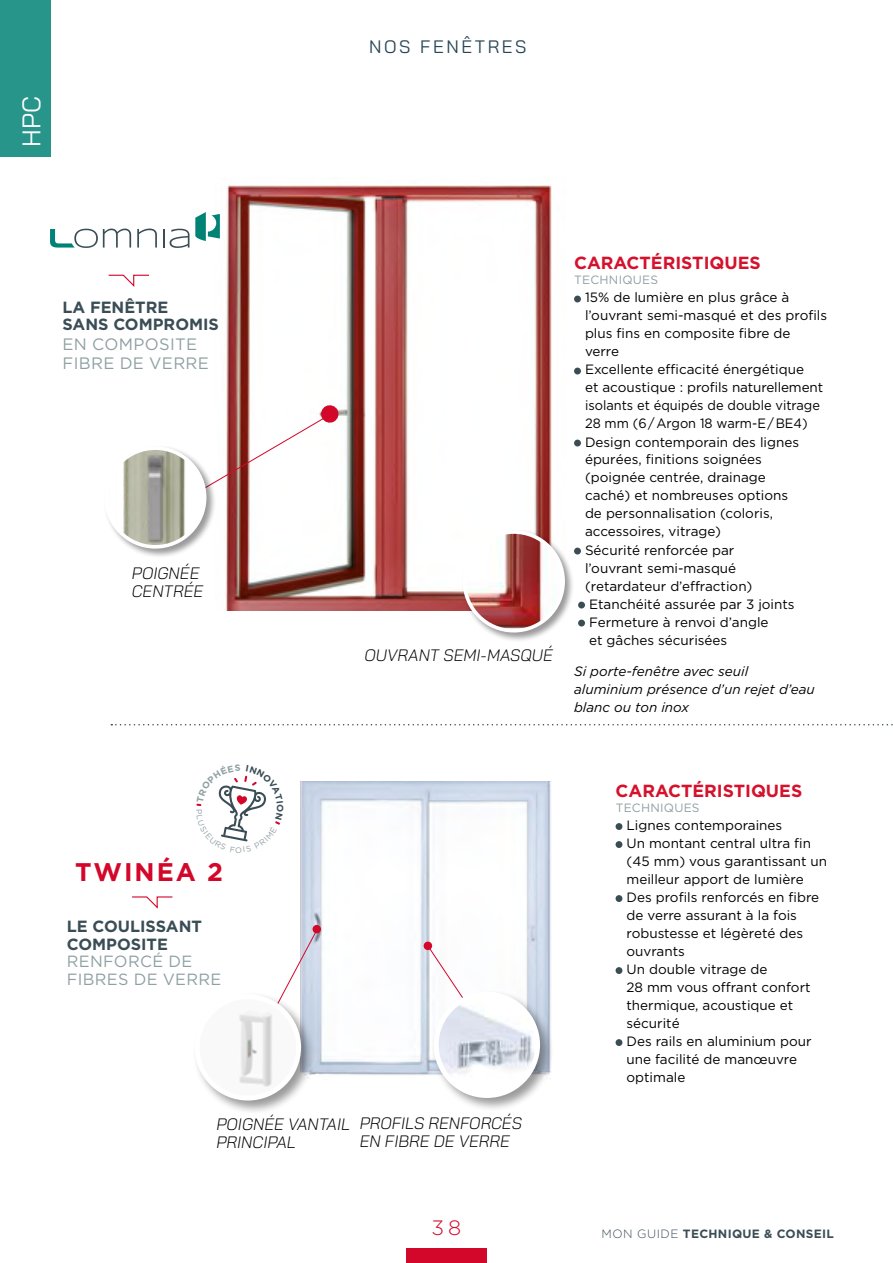
<style>
.page{position:relative;width:893px;height:1263px;background:#fff}
.page>*{position:absolute;margin:0;border:0;box-sizing:border-box;transform-origin:0 0}
.t1{font:700 25.5px "Gotham";letter-spacing:.075em;color:#d3072a}
.t2{font:25.5px "Bai Jamjuree";color:#fff}
.t3{font:300 20.85px "Gotham Pro";color:#d3072a}
.t4{font:18px "Bai Jamjuree";letter-spacing:.14em;color:#274557}
.t5{font:700 17.55px "Gotham";color:#d5112c}
.t6{font:italic 300 16.5px/18px "Bai Jamjuree";color:#000}
.t7{font:16.5px/19.5px "Gotham Pro";letter-spacing:.02em;color:#8fa0a3}
.t8{font:700 16.2px/17.5px "Gotham";color:#3a4d55}
.t9{font:16.2px/17.5px "Gotham Pro";letter-spacing:.02em;color:#8fa0a3}
.t10{font:13.5px/18px "Gotham Pro";color:#000}
.t11{font:italic 13.5px/18px "Gotham Pro";color:#000}
.t12{font:13.5px "Gotham Pro";color:#000;scale:.95 1}
.t13{font:700 12px "Gotham";letter-spacing:.025em;color:#3a4d55}
.t14{font:12px "Gotham Pro";letter-spacing:.02em;color:#8fa0a3}
.t15{font:7.95px "Gotham";color:#8fa0a3}
.s1{font-family:"Gotham Pro";font-weight:300}
</style>
<div class="page">
<div style="left:406px;top:1248px;width:81px;height:15px;background:#d3072a"></div>
<img style="left:299px;top:781px;width:252px;height:294px">
<img style="left:225px;top:185px;width:327px;height:425px">
<div style="left:574px;top:296px;width:7px;height:6px;background:#3a4d55;border-radius:50%"></div>
<div style="left:574px;top:368px;width:7px;height:6px;background:#3a4d55;border-radius:50%"></div>
<div style="left:574px;top:440px;width:7px;height:6px;background:#3a4d55;border-radius:50%"></div>
<div style="left:574px;top:548px;width:7px;height:6px;background:#3a4d55;border-radius:50%"></div>
<div style="left:578px;top:602px;width:7px;height:6px;background:#3a4d55;border-radius:50%"></div>
<div style="left:578px;top:620px;width:7px;height:6px;background:#3a4d55;border-radius:50%"></div>
<div style="left:462px;top:530px;width:113px;height:112px;background:#000;opacity:.4"></div>
<img style="left:464px;top:532px;width:99px;height:99px;border-radius:49px">
<div style="left:463px;top:530px;width:102px;height:102px;border:4px solid #fff;border-radius:50%"></div>
<svg style="left:108px;top:274px;width:41px;height:13px"></svg>
<svg style="left:111px;top:724px;width:782px;height:1px"></svg>
<div style="left:0;top:0;width:51px;height:157px;background:#27958a"></div>
<svg style="left:132px;top:896px;width:41px;height:13px"></svg>
<div style="left:616px;top:823px;width:6px;height:7px;background:#3a4d55;border-radius:50%"></div>
<div style="left:616px;top:841px;width:6px;height:7px;background:#3a4d55;border-radius:50%"></div>
<div style="left:616px;top:895px;width:6px;height:7px;background:#3a4d55;border-radius:50%"></div>
<div style="left:616px;top:967px;width:6px;height:7px;background:#3a4d55;border-radius:50%"></div>
<div style="left:616px;top:1039px;width:6px;height:7px;background:#3a4d55;border-radius:50%"></div>
<div style="left:38px;top:200px;width:194px;height:60px;background:#fff"></div>
<svg style="left:50px;top:229px;width:81px;height:19px"></svg>
<svg style="left:137px;top:229px;width:20px;height:19px"></svg>
<svg style="left:163px;top:229px;width:26px;height:19px"></svg>
<svg style="left:195px;top:212px;width:25px;height:29px"></svg>
<svg style="left:283px;top:930px;width:34px;height:93px"></svg>
<div style="left:313px;top:925px;width:8px;height:8px;background:#d3072a;border-radius:50%"></div>
<svg style="left:423px;top:941px;width:46px;height:66px"></svg>
<div style="left:193px;top:992px;width:122px;height:122px;background:#000;opacity:.4"></div>
<img style="left:197px;top:998px;width:102px;height:99px">
<div style="left:195px;top:994px;width:106px;height:106px;border:5px solid #fff;border-radius:50%"></div>
<div style="left:432px;top:990px;width:122px;height:121px;background:#000;opacity:.4"></div>
<img style="left:436px;top:994px;width:102px;height:101px;border-radius:51px">
<div style="left:434px;top:992px;width:106px;height:106px;border:5px solid #fff;border-radius:50%"></div>
<svg style="left:216px;top:404px;width:124px;height:86px"></svg>
<div style="left:104px;top:446px;width:112px;height:112px;background:#000;opacity:.4"></div>
<img style="left:106px;top:448px;width:99px;height:99px;border-radius:49px">
<div style="left:104px;top:446px;width:102px;height:103px;border:4px solid #fff;border-radius:50%"></div>
<svg style="left:196px;top:775px;width:84px;height:67px"></svg>
<h1 class="t2" style="left:10px;top:147px;width:52px;rotate:-90deg">HPC</h1>
<h3 class="t4" style="left:369px;top:31px;width:159px">NOS FENÊTRES</h3>
<p class="t8" style="left:62px;top:298px;width:158px">LA FENÊTRE<br>SANS COMPROMIS</p>
<p class="t7" style="left:63px;top:334px;width:148px">EN COMPOSITE<br>FIBRE DE VERRE</p>
<p class="t6" style="left:131px;top:564px;width:77px">POIGNÉE<br>CENTRÉE</p>
<p class="t6" style="left:364px;top:646px;width:194px">OUVRANT SEMI-MASQUÉ</p>
<p class="t5" style="left:574px;top:253px;width:188px">CARACTÉRISTIQUES</p>
<p class="t14" style="left:574px;top:274px;width:85px">TECHNIQUES</p>
<p class="t10" style="left:585px;top:289px;width:206px">15% de lumière en plus grâce à</p>
<p class="t10" style="left:585px;top:307px;width:244px">l’ouvrant semi-masqué et des profils</p>
<p class="t10" style="left:585px;top:325px;width:207px">plus fins en composite fibre de</p>
<p class="t10" style="left:585px;top:343px;width:36px">verre</p>
<p class="t10" style="left:585px;top:361px;width:220px">Excellente efficacité énergétique</p>
<p class="t10" style="left:585px;top:379px;width:240px">et acoustique : profils naturellement</p>
<p class="t12" style="left:585px;top:398px;width:249px">isolants et équipés de double vitrage</p>
<p class="t12" style="left:585px;top:416px;width:236px">28 mm (6/Argon 18 warm-E/BE4)</p>
<p class="t10" style="left:585px;top:433px;width:216px">Design contemporain des lignes</p>
<p class="t10" style="left:585px;top:451px;width:178px">épurées, finitions soignées</p>
<p class="t10" style="left:585px;top:469px;width:182px">(poignée centrée, drainage</p>
<p class="t10" style="left:585px;top:487px;width:205px">caché) et nombreuses options</p>
<p class="t10" style="left:585px;top:505px;width:190px">de personnalisation (coloris,</p>
<p class="t10" style="left:585px;top:523px;width:137px">accessoires, vitrage)</p>
<p class="t10" style="left:585px;top:541px;width:151px">Sécurité renforcée par</p>
<p class="t10" style="left:585px;top:559px;width:153px">l’ouvrant semi-masqué</p>
<p class="t10" style="left:585px;top:577px;width:169px">(retardateur d’effraction)</p>
<p class="t10" style="left:589px;top:595px;width:207px">Etanchéité assurée par 3 joints</p>
<p class="t10" style="left:589px;top:613px;width:181px">Fermeture à renvoi d’angle</p>
<p class="t10" style="left:589px;top:631px;width:140px">et gâches sécurisées</p>
<p class="t11" style="left:574px;top:662px;width:242px">Si porte-fenêtre avec seuil aluminium présence d’un rejet d’eau blanc ou ton inox</p>
<h1 class="t1" style="left:75px;top:857px;width:150px">TWINÉA 2</h1>
<p class="t15" style="left:235px;top:845px;width:8px">O</p>
<p class="t8" style="left:67px;top:917px;width:137px">LE COULISSANT<br>COMPOSITE</p>
<p class="t9" style="left:67px;top:953px;width:156px">RENFORCÉ DE<br>FIBRES DE VERRE</p>
<p class="t6" style="left:359px;top:1114px;width:168px;text-indent:-143px">POIGNÉE VANTAIL PROFILS RENFORCÉS<br>EN FIBRE DE VERRE</p>
<p class="t6" style="left:216px;top:1133px;width:86px">PRINCIPAL</p>
<p class="t5" style="left:616px;top:781px;width:188px">CARACTÉRISTIQUES</p>
<p class="t14" style="left:616px;top:801px;width:85px">TECHNIQUES</p>
<p class="t10" style="left:626px;top:816px;width:202px">Lignes contemporaines<br>Un montant central ultra fin (45 mm) vous garantissant un meilleur apport de lumière<br>Des profils renforcés en fibre de verre assurant à la fois robustesse et légèreté des ouvrants<br>Un double vitrage de<br>28 mm vous offrant confort thermique, acoustique et sécurité<br>Des rails en aluminium pour une facilité de manœuvre optimale</p>
<h2 class="t3" style="left:432px;top:1216px;width:31px">38</h2>
<p class="t13" style="left:602px;top:1227px;width:234px"><span class="s1">MON GUIDE</span> TECHNIQUE &amp; CONSEIL</p>
</div>
